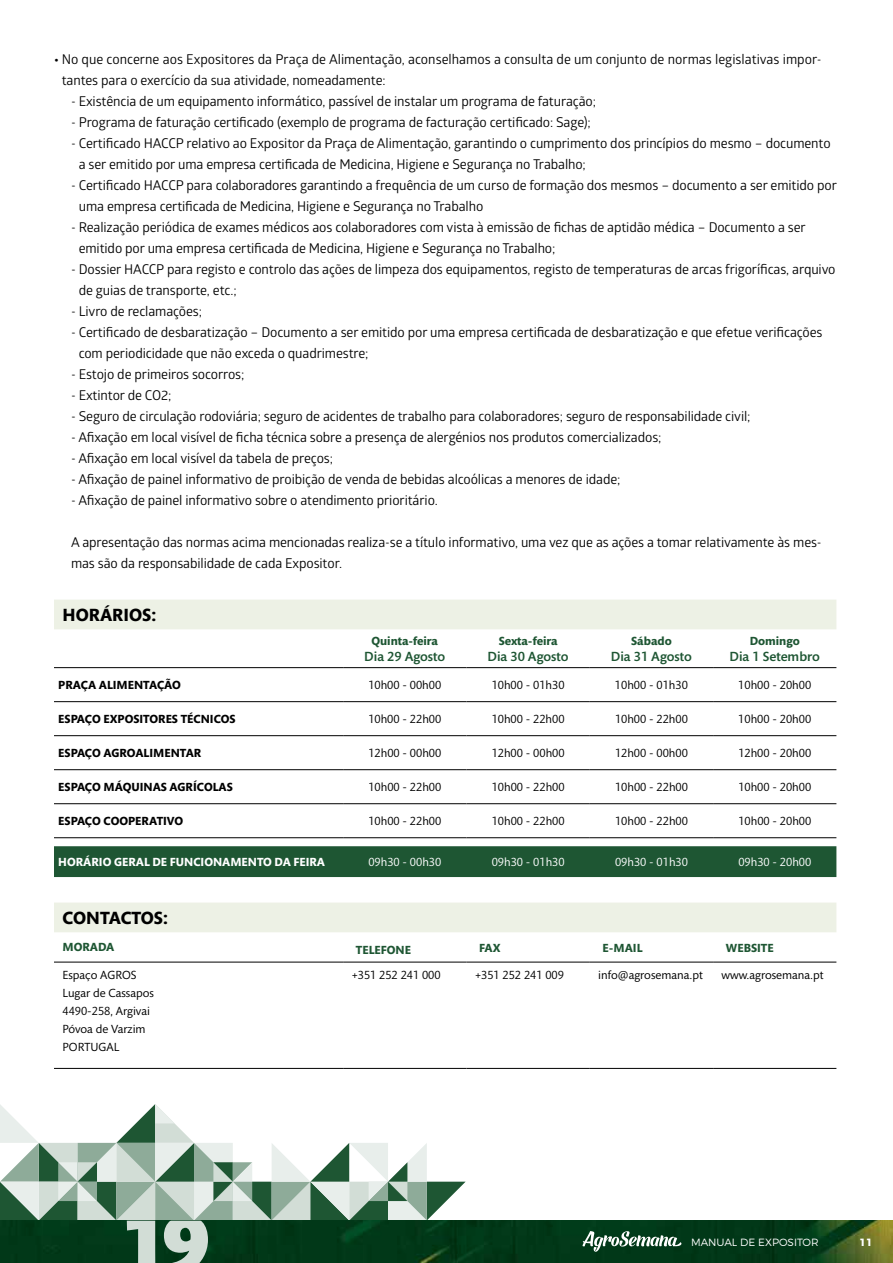
<style>
.page{position:relative;width:893px;height:1263px;background:#fff}
.page>*{position:absolute;margin:0;border:0;box-sizing:border-box;transform-origin:0 0}
.t1{font:700 18px "Mundo Sans Std";color:#000}
.t2{font:13.5px/21px "Glober";letter-spacing:-.01em;color:#000}
.t3{font:500 13.5px "Mundo Sans Std";color:#1e5633}
.t4{font:12px/18px "Mundo Sans Std";color:#000}
.t5{font:700 12px "Mundo Sans Std";color:#000}
.t6{font:700 12px "Mundo Sans Std";color:#1e5633}
.t7{font:12px "Mundo Sans Std";color:#fff}
.t8{font:700 12px "Mundo Sans Std";color:#fff}
.t9{font:300 10.5px "Montserrat";color:#fff}
.t10{font:700 10.5px "Montserrat";color:#fff}
.s1{font-weight:700}
</style>
<div class="page">
<img style="left:466px;top:1220px;width:427px;height:43px">
<svg style="left:583px;top:1231px;width:98px;height:21px"></svg>
<svg style="left:0;top:1104px;width:466px;height:159px"></svg>
<svg style="left:54px;top:600px;width:782px;height:332px"></svg>
<div style="left:54px;top:846px;width:782px;height:31px;background:#1e5633"></div>
<hr style="left:54px;top:667px;width:289px;height:1px;background:#000">
<hr style="left:343px;top:667px;width:123px;height:1px;background:#000">
<hr style="left:466px;top:667px;width:124px;height:1px;background:#000">
<hr style="left:590px;top:667px;width:123px;height:1px;background:#000">
<hr style="left:713px;top:667px;width:123px;height:1px;background:#000">
<hr style="left:54px;top:701px;width:289px;height:1px;background:#000">
<hr style="left:343px;top:701px;width:123px;height:1px;background:#000">
<hr style="left:466px;top:701px;width:124px;height:1px;background:#000">
<hr style="left:590px;top:701px;width:123px;height:1px;background:#000">
<hr style="left:713px;top:701px;width:123px;height:1px;background:#000">
<hr style="left:54px;top:735px;width:289px;height:1px;background:#000">
<hr style="left:343px;top:735px;width:123px;height:1px;background:#000">
<hr style="left:466px;top:735px;width:124px;height:1px;background:#000">
<hr style="left:590px;top:735px;width:123px;height:1px;background:#000">
<hr style="left:713px;top:735px;width:123px;height:1px;background:#000">
<hr style="left:54px;top:769px;width:289px;height:1px;background:#000">
<hr style="left:343px;top:769px;width:123px;height:1px;background:#000">
<hr style="left:466px;top:769px;width:124px;height:1px;background:#000">
<hr style="left:590px;top:769px;width:123px;height:1px;background:#000">
<hr style="left:713px;top:769px;width:123px;height:1px;background:#000">
<hr style="left:54px;top:803px;width:289px;height:1px;background:#000">
<hr style="left:343px;top:803px;width:123px;height:1px;background:#000">
<hr style="left:466px;top:803px;width:124px;height:1px;background:#000">
<hr style="left:590px;top:803px;width:123px;height:1px;background:#000">
<hr style="left:713px;top:803px;width:123px;height:1px;background:#000">
<hr style="left:54px;top:837px;width:289px;height:1px;background:#000">
<hr style="left:343px;top:837px;width:123px;height:1px;background:#000">
<hr style="left:466px;top:837px;width:124px;height:1px;background:#000">
<hr style="left:590px;top:837px;width:123px;height:1px;background:#000">
<hr style="left:713px;top:837px;width:123px;height:1px;background:#000">
<hr style="left:54px;top:962px;width:289px;height:1px;background:#000">
<hr style="left:343px;top:962px;width:123px;height:1px;background:#000">
<hr style="left:466px;top:962px;width:124px;height:1px;background:#000">
<hr style="left:590px;top:962px;width:123px;height:1px;background:#000">
<hr style="left:713px;top:962px;width:123px;height:1px;background:#000">
<hr style="left:54px;top:1068px;width:289px;height:1px;background:#000">
<hr style="left:343px;top:1068px;width:123px;height:1px;background:#000">
<hr style="left:466px;top:1068px;width:124px;height:1px;background:#000">
<hr style="left:590px;top:1068px;width:123px;height:1px;background:#000">
<hr style="left:713px;top:1068px;width:123px;height:1px;background:#000">
<p class="t2" style="left:62px;top:48px;width:761px;text-indent:-8px"><span class="s1">•</span> No que concerne aos Expositores da Praça de Alimentação, aconselhamos a consulta de um conjunto de normas legislativas impor&shy;tantes para o exercício da sua atividade, nomeadamente:</p>
<p class="t2" style="left:71px;top:90px;width:527px">- Existência de um equipamento informático, passível de instalar um programa de faturação;</p>
<p class="t2" style="left:71px;top:111px;width:521px">- Programa de faturação certificado (exemplo de programa de facturação certificado: Sage);</p>
<p class="t2" style="left:79px;top:132px;width:753px;text-indent:-8px">- Certificado HACCP relativo ao Expositor da Praça de Alimentação, garantindo o cumprimento dos princípios do mesmo – documento a ser emitido por uma empresa certificada de Medicina, Higiene e Segurança no Trabalho;</p>
<p class="t2" style="left:79px;top:174px;width:760px;text-indent:-8px">- Certificado HACCP para colaboradores garantindo a frequência de um curso de formação dos mesmos – documento a ser emitido por uma empresa certificada de Medicina, Higiene e Segurança no Trabalho</p>
<p class="t2" style="left:79px;top:216px;width:729px;text-indent:-8px">- Realização periódica de exames médicos aos colaboradores com vista à emissão de fichas de aptidão médica – Documento a ser emitido por uma empresa certificada de Medicina, Higiene e Segurança no Trabalho;</p>
<p class="t2" style="left:79px;top:258px;width:758px;text-indent:-8px">- Dossier HACCP para registo e controlo das ações de limpeza dos equipamentos, registo de temperaturas de arcas frigoríficas, arquivo de guias de transporte, etc.;</p>
<p class="t2" style="left:71px;top:300px;width:132px">- Livro de reclamações;</p>
<p class="t2" style="left:79px;top:321px;width:745px;text-indent:-8px">- Certificado de desbaratização – Documento a ser emitido por uma empresa certificada de desbaratização e que efetue verificações com periodicidade que não exceda o quadrimestre;</p>
<p class="t2" style="left:71px;top:363px;width:175px">- Estojo de primeiros socorros;</p>
<p class="t2" style="left:71px;top:384px;width:102px">- Extintor de CO2;</p>
<p class="t2" style="left:71px;top:405px;width:681px">- Seguro de circulação rodoviária; seguro de acidentes de trabalho para colaboradores; seguro de responsabilidade civil;</p>
<p class="t2" style="left:71px;top:426px;width:592px">- Afixação em local visível de ficha técnica sobre a presença de alergénios nos produtos comercializados;</p>
<p class="t2" style="left:71px;top:447px;width:263px">- Afixação em local visível da tabela de preços;</p>
<p class="t2" style="left:71px;top:468px;width:551px">- Afixação de painel informativo de proibição de venda de bebidas alcoólicas a menores de idade;</p>
<p class="t2" style="left:71px;top:489px;width:368px">- Afixação de painel informativo sobre o atendimento prioritário.</p>
<p class="t2" style="left:71px;top:531px;width:752px">A apresentação das normas acima mencionadas realiza-se a título informativo, uma vez que as ações a tomar relativamente às mes&shy;mas são da responsabilidade de cada Expositor.</p>
<h1 class="t1" style="left:63px;top:605px;width:95px">HORÁRIOS:</h1>
<p class="t6" style="left:372px;top:634px;width:68px">Quinta-feira</p>
<p class="t3" style="left:364px;top:649px;width:83px">Dia 29 Agosto</p>
<p class="t6" style="left:499px;top:634px;width:60px">Sexta-feira</p>
<p class="t3" style="left:488px;top:649px;width:83px">Dia 30 Agosto</p>
<p class="t6" style="left:750px;top:634px;width:52px">Domingo</p>
<p class="t3" style="left:730px;top:649px;width:92px">Dia 1 Setembro</p>
<p class="t6" style="left:631px;top:634px;width:42px">Sábado</p>
<p class="t3" style="left:611px;top:649px;width:83px">Dia 31 Agosto</p>
<p class="t5" style="left:58px;top:678px;width:124px">PRAÇA ALIMENTAÇÃO</p>
<p class="t4" style="left:368px;top:676px;width:74px">10h00 - 00h00</p>
<p class="t4" style="left:492px;top:676px;width:74px">10h00 - 01h30</p>
<p class="t4" style="left:615px;top:676px;width:74px">10h00 - 01h30</p>
<p class="t4" style="left:738px;top:676px;width:74px">10h00 - 20h00</p>
<p class="t5" style="left:58px;top:712px;width:179px">ESPAÇO EXPOSITORES TÉCNICOS</p>
<p class="t4" style="left:368px;top:710px;width:74px">10h00 - 22h00</p>
<p class="t4" style="left:492px;top:710px;width:74px">10h00 - 22h00</p>
<p class="t4" style="left:615px;top:710px;width:74px">10h00 - 22h00</p>
<p class="t4" style="left:738px;top:710px;width:74px">10h00 - 20h00</p>
<p class="t5" style="left:58px;top:746px;width:145px">ESPAÇO AGROALIMENTAR</p>
<p class="t4" style="left:368px;top:744px;width:74px">12h00 - 00h00</p>
<p class="t4" style="left:492px;top:744px;width:74px">12h00 - 00h00</p>
<p class="t4" style="left:615px;top:744px;width:74px">12h00 - 00h00</p>
<p class="t4" style="left:738px;top:744px;width:74px">12h00 - 20h00</p>
<p class="t5" style="left:58px;top:780px;width:176px">ESPAÇO MÁQUINAS AGRÍCOLAS</p>
<p class="t4" style="left:368px;top:778px;width:74px">10h00 - 22h00</p>
<p class="t4" style="left:492px;top:778px;width:74px">10h00 - 22h00</p>
<p class="t4" style="left:615px;top:778px;width:74px">10h00 - 22h00</p>
<p class="t4" style="left:738px;top:778px;width:74px">10h00 - 20h00</p>
<p class="t5" style="left:58px;top:814px;width:127px">ESPAÇO COOPERATIVO</p>
<p class="t4" style="left:368px;top:812px;width:74px">10h00 - 22h00</p>
<p class="t4" style="left:492px;top:812px;width:74px">10h00 - 22h00</p>
<p class="t4" style="left:615px;top:812px;width:74px">10h00 - 22h00</p>
<p class="t4" style="left:738px;top:812px;width:74px">10h00 - 20h00</p>
<p class="t8" style="left:58px;top:855px;width:268px">HORÁRIO GERAL DE FUNCIONAMENTO DA FEIRA</p>
<p class="t7" style="left:368px;top:855px;width:74px">09h30 - 00h30</p>
<p class="t7" style="left:492px;top:855px;width:74px">09h30 - 01h30</p>
<p class="t7" style="left:615px;top:855px;width:74px">09h30 - 01h30</p>
<p class="t7" style="left:738px;top:855px;width:74px">09h30 - 20h00</p>
<h1 class="t1" style="left:63px;top:908px;width:107px">CONTACTOS:</h1>
<p class="t6" style="left:63px;top:941px;width:53px">MORADA</p>
<p class="t6" style="left:356px;top:943px;width:57px">TELEFONE</p>
<p class="t6" style="left:479px;top:941px;width:23px">FAX</p>
<p class="t6" style="left:603px;top:941px;width:42px">E-MAIL</p>
<p class="t6" style="left:726px;top:941px;width:49px">WEBSITE</p>
<p class="t4" style="left:63px;top:967px;width:93px">Espaço AGROS<br>Lugar de Cassapos<br>4490-258, Argivai<br>Póvoa de Varzim<br>PORTUGAL</p>
<p class="t4" style="left:352px;top:967px;width:90px">+351 252 241 000</p>
<p class="t4" style="left:475px;top:967px;width:90px">+351 252 241 009</p>
<p class="t4" style="left:598px;top:967px;width:106px">info@agrosemana.pt</p>
<p class="t4" style="left:722px;top:967px;width:103px">www.agrosemana.pt</p>
<p class="t9" style="left:691px;top:1236px;width:129px">MANUAL DE EXPOSITOR</p>
<p class="t10" style="left:859px;top:1236px;width:14px">11</p>
</div>
